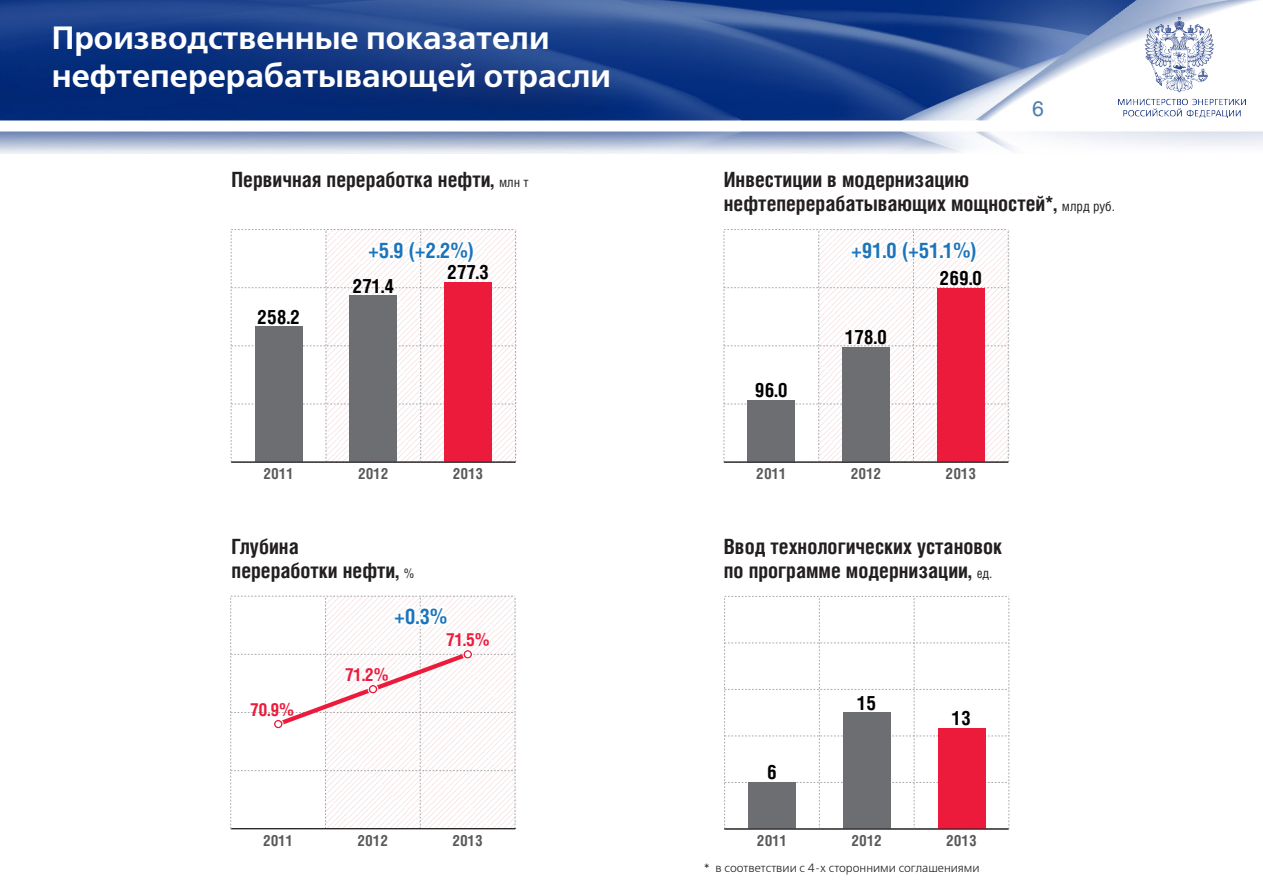
<style>
.page{position:relative;width:1263px;height:893px;background:#fff}
.page>*{position:absolute;margin:0;border:0;box-sizing:border-box;transform-origin:0 0}
.Zag_slide{font:700 32.25px/38.5px "Free Set C";color:#fff}
.t1{font:700 21.3px "Helios Cond";color:#1c75bc}
.podzag{font:700 21px/24px "Helios Cond";color:#231f20}
.t2{font:21px "Helios";color:#4f7dad}
.t3{font:700 19.65px "Helios Cond";color:#000}
.t4{font:700 18px "Helios Cond";color:#ec1a3b}
.t5{font:700 15.45px "Helios Cond";color:#58595b}
.сноска{font:12px "Free Set C";color:#231f20}
.s1{font-weight:400;font-size:13.5px}
</style>
<div class="page">
<img style="left:0;top:0;width:1263px;height:153px">
<img style="left:1118px;top:17px;width:127px;height:101px">
<svg style="left:231px;top:229px;width:285px;height:234px"></svg>
<hr style="left:231px;top:462px;width:284px;height:1px;background:#231f20">
<svg style="left:230px;top:596px;width:286px;height:233px"></svg>
<hr style="left:231px;top:828px;width:285px;height:1px;background:#231f20">
<svg style="left:724px;top:229px;width:285px;height:234px"></svg>
<hr style="left:724px;top:462px;width:284px;height:1px;background:#231f20">
<svg style="left:724px;top:596px;width:286px;height:234px"></svg>
<div style="left:748px;top:782px;width:48px;height:47px;background:#6d6e71"></div>
<div style="left:843px;top:712px;width:48px;height:117px;background:#6d6e71"></div>
<div style="left:938px;top:728px;width:47px;height:101px;background:#ec1a3b"></div>
<hr style="left:724px;top:828px;width:284px;height:1px;background:#231f20">
<p class="Zag_slide" style="left:52px;top:19px;width:561px">Производственные показатели нефтеперерабатывающей отрасли</p>
<p class="podzag" style="left:232px;top:167px;width:299px">Первичная переработка нефти, <span class="s1">млн т</span></p>
<p class="t1" style="left:369px;top:237px;width:107px">+5.9 (+2.2%)</p>
<p class="t3" style="left:257px;top:305px;width:44px">258.2</p>
<p class="t3" style="left:353px;top:274px;width:43px">271.4</p>
<p class="t3" style="left:447px;top:260px;width:43px">277.3</p>
<p class="t5" style="left:263px;top:464px;width:32px">2011</p>
<p class="t5" style="left:358px;top:464px;width:32px">2012</p>
<p class="t5" style="left:453px;top:464px;width:32px">2013</p>
<p class="podzag" style="left:232px;top:534px;width:185px">Глубина<br>переработки нефти, <span class="s1">%</span></p>
<p class="t1" style="left:395px;top:604px;width:54px">+0.3%</p>
<p class="t4" style="left:250px;top:699px;width:45px">70.9%</p>
<p class="t4" style="left:345px;top:664px;width:45px">71.2%</p>
<p class="t4" style="left:446px;top:629px;width:45px">71.5%</p>
<p class="t5" style="left:263px;top:831px;width:32px">2011</p>
<p class="t5" style="left:358px;top:831px;width:32px">2012</p>
<p class="t5" style="left:452px;top:831px;width:32px">2013</p>
<p class="t2" style="left:1032px;top:96px;width:13px">6</p>
<p class="podzag" style="left:724px;top:167px;width:393px">Инвестиции в модернизацию нефтеперерабатывающих мощностей*, <span class="s1">млрд руб.</span></p>
<p class="t1" style="left:851px;top:237px;width:127px">+91.0 (+51.1%)</p>
<p class="t3" style="left:755px;top:378px;width:34px">96.0</p>
<p class="t3" style="left:845px;top:325px;width:43px">178.0</p>
<p class="t3" style="left:939px;top:266px;width:44px">269.0</p>
<p class="t5" style="left:756px;top:464px;width:32px">2011</p>
<p class="t5" style="left:851px;top:464px;width:32px">2012</p>
<p class="t5" style="left:945px;top:464px;width:32px">2013</p>
<p class="podzag" style="left:724px;top:534px;width:280px">Ввод технологических установок по программе модернизации, <span class="s1">ед.</span></p>
<p class="t3" style="left:767px;top:761px;width:11px">6</p>
<p class="t3" style="left:857px;top:691px;width:21px">15</p>
<p class="t3" style="left:952px;top:706px;width:21px">13</p>
<p class="t5" style="left:757px;top:831px;width:32px">2011</p>
<p class="t5" style="left:851px;top:831px;width:32px">2012</p>
<p class="t5" style="left:946px;top:831px;width:32px">2013</p>
<p class="сноска" style="left:704px;top:862px;width:277px">* в соответствии с 4-х сторонними соглашениями</p>
</div>
